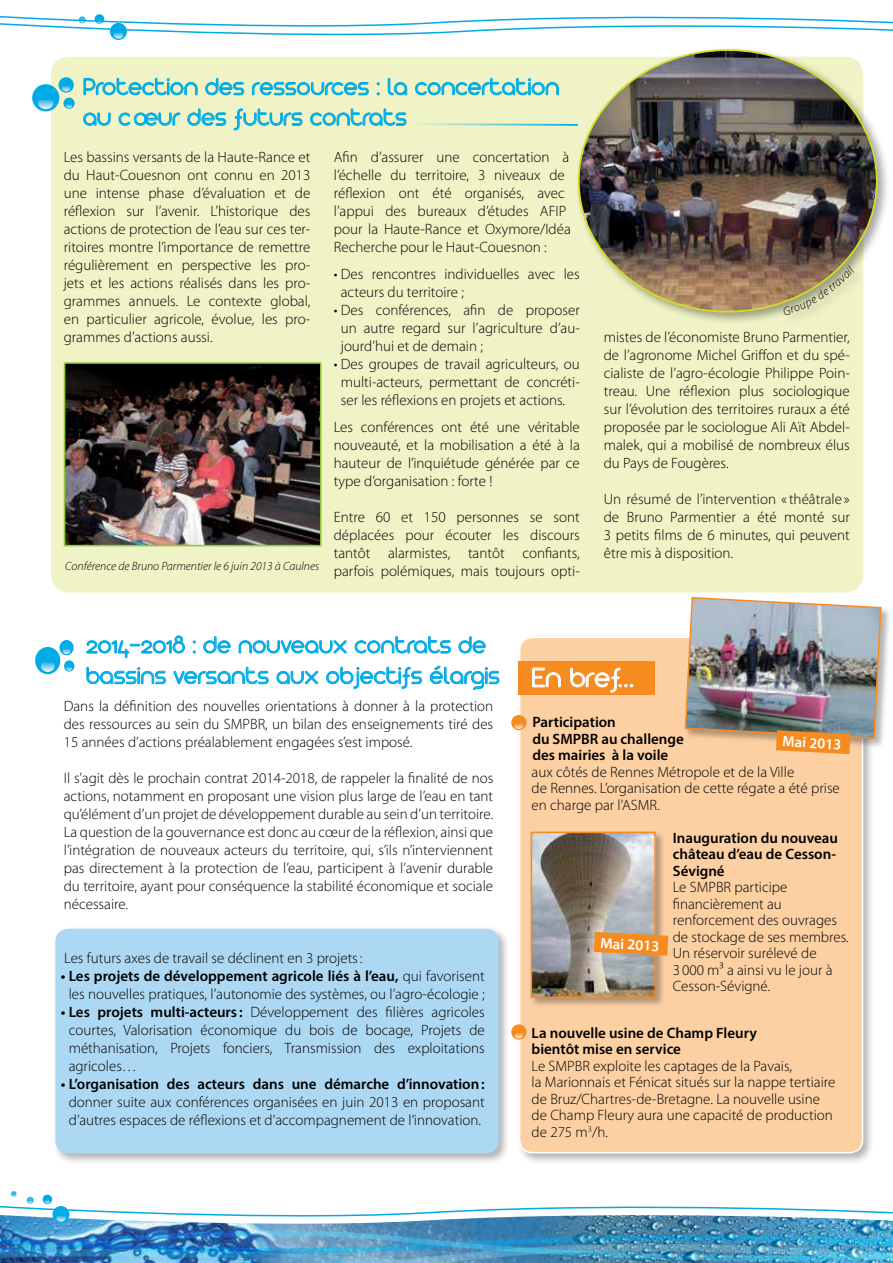
<style>
.page{position:relative;width:893px;height:1263px;background:#fff}
.page>*{position:absolute;margin:0;border:0;box-sizing:border-box;transform-origin:0 0}
.t1{font:300 29.25px "Arista 2.0";letter-spacing:.02em;color:#fff}
.t2{font:300 25.5px/30.6px "Arista 2.0";letter-spacing:.02em;color:#00abe6}
.t3{font:300 15px/18px "Myriad Pro";color:#000;text-align:justify}
.t4{font:600 15px/16.5px "Myriad Pro";color:#000}
.t5{font:600 15px "Myriad Pro";color:#fff}
.t6{font:italic 300 12px "Myriad Pro";color:#000}
.s1{font-weight:600}
</style>
<div class="page">
<div style="left:41px;top:1193px;width:13px;height:13px;border:2px solid #fff;border-radius:50%"></div>
<div style="left:10px;top:1190px;width:7px;height:7px;background:#33bbeb;border-radius:50%"></div>
<div style="left:9px;top:1189px;width:9px;height:9px;border:2px solid #fff;border-radius:50%"></div>
<img style="left:0;top:1194px;width:893px;height:69px">
<svg style="left:0;top:14px;width:893px;height:26px"></svg>
<div style="left:516px;top:634px;width:359px;height:531px;background:#000;opacity:.3"></div>
<div style="left:520px;top:637px;width:342px;height:516px;background:#fdd0a3;border-radius:13px"></div>
<div style="left:519px;top:637px;width:344px;height:516px;border:2px solid #fff;border-radius:13px"></div>
<div style="left:519px;top:662px;width:136px;height:33px;background:#f68b1f"></div>
<svg style="left:532px;top:668px;width:29px;height:19px"></svg>
<svg style="left:570px;top:668px;width:63px;height:24px"></svg>
<div style="left:511px;top:715px;width:15px;height:15px;background:#f68b1f;border-radius:50%"></div>
<svg style="left:515px;top:723px;width:8px;height:6px"></svg>
<svg style="left:511px;top:1024px;width:15px;height:16px"></svg>
<svg style="left:515px;top:1032px;width:8px;height:6px"></svg>
<div style="left:51px;top:57px;width:812px;height:535px;background:#f0f3c5;border-radius:18px"></div>
<svg style="left:83px;top:78px;width:115px;height:18px"></svg>
<svg style="left:205px;top:78px;width:39px;height:17px"></svg>
<svg style="left:252px;top:82px;width:117px;height:14px"></svg>
<svg style="left:376px;top:82px;width:4px;height:13px"></svg>
<svg style="left:388px;top:78px;width:19px;height:18px"></svg>
<svg style="left:415px;top:78px;width:144px;height:18px"></svg>
<svg style="left:83px;top:112px;width:28px;height:14px"></svg>
<svg style="left:118px;top:112px;width:63px;height:14px"></svg>
<svg style="left:187px;top:108px;width:40px;height:18px"></svg>
<svg style="left:233px;top:108px;width:70px;height:23px"></svg>
<svg style="left:310px;top:108px;width:264px;height:18px"></svg>
<div style="left:32px;top:84px;width:27px;height:27px;background:#00abe6;border-radius:50%"></div>
<svg style="left:38px;top:100px;width:15px;height:9px"></svg>
<svg style="left:59px;top:77px;width:15px;height:16px"></svg>
<svg style="left:62px;top:85px;width:8px;height:6px"></svg>
<svg style="left:63px;top:98px;width:12px;height:11px"></svg>
<svg style="left:66px;top:103px;width:6px;height:5px"></svg>
<div style="left:574px;top:46px;width:316px;height:281px;background:#000;opacity:.35"></div>
<img style="left:579px;top:50px;width:298px;height:262px">
<img style="left:67px;top:365px;width:252px;height:178px">
<div style="left:64px;top:362px;width:258px;height:184px;border:2px solid #92c83e"></div>
<svg style="left:86px;top:635px;width:99px;height:23px"></svg>
<svg style="left:193px;top:640px;width:3px;height:14px"></svg>
<svg style="left:203px;top:636px;width:28px;height:18px"></svg>
<svg style="left:238px;top:640px;width:109px;height:14px"></svg>
<svg style="left:355px;top:636px;width:96px;height:18px"></svg>
<svg style="left:458px;top:636px;width:28px;height:18px"></svg>
<svg style="left:86px;top:666px;width:80px;height:18px"></svg>
<svg style="left:173px;top:666px;width:96px;height:19px"></svg>
<svg style="left:276px;top:670px;width:42px;height:14px"></svg>
<svg style="left:326px;top:666px;width:96px;height:23px"></svg>
<svg style="left:430px;top:665px;width:70px;height:25px"></svg>
<div style="left:35px;top:647px;width:25px;height:27px;background:#00abe6;border-radius:50%"></div>
<svg style="left:41px;top:663px;width:14px;height:9px"></svg>
<div style="left:60px;top:640px;width:14px;height:15px;background:#00abe6;border-radius:50%"></div>
<svg style="left:63px;top:649px;width:7px;height:5px"></svg>
<div style="left:64px;top:660px;width:10px;height:12px;background:#00abe6;border-radius:50%"></div>
<svg style="left:66px;top:667px;width:6px;height:4px"></svg>
<div style="left:52px;top:926px;width:458px;height:239px;background:#000;opacity:.3"></div>
<div style="left:55px;top:929px;width:444px;height:224px;background:#add8f4;border-radius:13px"></div>
<div style="left:684px;top:596px;width:207px;height:152px;background:#000;opacity:.3"></div>
<div style="left:529px;top:830px;width:137px;height:178px;background:#000;opacity:.3"></div>
<img style="left:534px;top:835px;width:119px;height:160px">
<div style="left:531px;top:832px;width:125px;height:166px;border:2px solid #f68b1f"></div>
<img style="left:684px;top:596px;width:198px;height:158px">
<svg style="left:594px;top:932px;width:74px;height:24px;background:#eb9237"></svg>
<svg style="left:783px;top:265px;width:72px;height:51px"></svg>
<h2 class="t2" style="left:83px;top:69px;width:477px">Protection des ressources : la concertation au cœur des futurs contrats</h2>
<p class="t3" style="left:64px;top:148px;width:248px">Les bassins versants de la Haute-Rance et du Haut-Couesnon ont connu en 2013 une intense phase d’évaluation et de réflexion sur l’avenir. L’historique des actions de protection de l’eau sur ces ter&shy;ritoires montre l’importance de remettre régulièrement en perspective les pro&shy;jets et les actions réalisés dans les pro&shy;grammes annuels. Le contexte global, en particulier agricole, évolue, les pro&shy;grammes d’actions aussi.</p>
<p class="t3" style="left:334px;top:148px;width:239px;text-align:left">Afin d’assurer une concertation à l’échelle du territoire, 3 niveaux de réflexion ont été organisés, avec l’appui des bureaux d’études AFIP pour la Haute-Rance et Oxymore/Idéa Recherche pour le Haut-Couesnon :</p>
<p class="t3" style="left:341px;top:265px;width:241px;text-indent:-7px">• Des rencontres individuelles avec les acteurs du territoire ;</p>
<p class="t3" style="left:341px;top:301px;width:241px;text-indent:-7px">• Des conférences, afin de proposer un autre regard sur l’agriculture d’au&shy;jourd’hui et de demain ;</p>
<p class="t3" style="left:334px;top:355px;width:248px;text-align:center">• Des groupes de travail agriculteurs, ou multi-acteurs, permettant de concréti&shy;ser les réflexions en projets et actions.</p>
<p class="t3" style="left:334px;top:418px;width:247px">Les conférences ont été une véritable nouveauté, et la mobilisation a été à la hauteur de l’inquiétude générée par ce type d’organisation : forte !</p>
<p class="t3" style="left:334px;top:508px;width:248px">Entre 60 et 150 personnes se sont déplacées pour écouter les discours tantôt alarmistes, tantôt confiants, parfois polémiques, mais toujours opti-</p>
<p class="t6" style="left:65px;top:558px;width:256px">Conférence de Bruno Parmentier le 6 juin 2013 à Caulnes</p>
<p class="t3" style="left:604px;top:328px;width:248px">mistes de l’économiste Bruno Parmentier, de l’agronome Michel Griffon et du spé&shy;cialiste de l’agro-écologie Philippe Poin&shy;treau. Une réflexion plus sociologique sur l’évolution des territoires ruraux a été proposée par le sociologue Ali Aït Abdel&shy;malek, qui a mobilisé de nombreux élus du Pays de Fougères.</p>
<p class="t3" style="left:604px;top:490px;width:248px">Un résumé de l’intervention «théâtrale » de Bruno Parmentier a été monté sur 3 petits films de 6 minutes, qui peuvent être mis à disposition.</p>
<h2 class="t2" style="left:86px;top:628px;width:415px">2014-2018 : de nouveaux contrats de bassins versants aux objectifs élargis</h2>
<p class="t3" style="left:64px;top:697px;width:431px">Dans la définition des nouvelles orientations à donner à la protection des ressources au sein du SMPBR, un bilan des enseignements tiré des 15 années d’actions préalablement engagées s’est imposé.</p>
<p class="t3" style="left:64px;top:769px;width:431px">Il s’agit dès le prochain contrat 2014-2018, de rappeler la finalité de nos actions, notamment en proposant une vision plus large de l’eau en tant qu’élément d’un projet de développement durable au sein d’un territoire.<br>La question de la gouvernance est donc au cœur de la réflexion, ainsi que l’intégration de nouveaux acteurs du territoire, qui, s’ils n’interviennent pas directement à la protection de l’eau, participent à l’avenir durable du territoire, ayant pour conséquence la stabilité économique et sociale nécessaire.</p>
<p class="t3" style="left:64px;top:949px;width:300px">Les futurs axes de travail se déclinent en 3 projets:</p>
<p class="t3" style="left:61px;top:967px;width:425px;text-align:center"><span class="s1">• Les projets de développement agricole liés à l’eau,</span> qui favorisent les nouvelles pratiques, l’autonomie des systèmes, ou l’agro-écologie ;</p>
<p class="t3" style="left:69px;top:1003px;width:417px;text-indent:-8px"><span class="s1">• Les projets multi-acteurs :</span> Développement des filières agricoles courtes, Valorisation économique du bois de bocage, Projets de méthanisation, Projets fonciers, Transmission des exploitations agricoles…</p>
<p class="t4" style="left:61px;top:1075px;width:425px">• L’organisation des acteurs dans une démarche d’innovation:</p>
<p class="t3" style="left:69px;top:1093px;width:417px">donner suite aux conférences organisées en juin 2013 en proposant d’autres espaces de réflexions et d’accompagnement de l’innovation.</p>
<h1 class="t1" style="left:532px;top:657px;width:103px">En bref…</h1>
<p class="t4" style="left:532px;top:714px;width:153px">Participation<br>du SMPBR au challenge des mairies à la voile</p>
<p class="t3" style="left:532px;top:763px;width:310px;line-height:16.5px;text-align:left">aux côtés de Rennes Métropole et de la Ville<br>de Rennes. L’organisation de cette régate a été prise en charge par l’ASMR.</p>
<p class="t4" style="left:673px;top:829px;width:167px">Inauguration du nouveau château d’eau de Cesson-<br>Sévigné</p>
<p class="t3" style="left:673px;top:879px;width:177px;line-height:16.5px;text-align:left">Le SMPBR participe financièrement au renforcement des ouvrages de stockage de ses membres.<br>Un réservoir surélevé de<br>3 000 m³ a ainsi vu le jour à<br>Cesson-Sévigné.</p>
<p class="t4" style="left:532px;top:1024px;width:227px">La nouvelle usine de Champ Fleury bientôt mise en service</p>
<p class="t3" style="left:532px;top:1057px;width:305px;line-height:16.5px;text-align:left">Le SMPBR exploite les captages de la Pavais,<br>la Marionnais et Fénicat situés sur la nappe tertiaire de Bruz/Chartres-de-Bretagne. La nouvelle usine de Champ Fleury aura une capacité de production de 275 m<sup>3</sup>/h.</p>
<p class="t5" style="left:783px;top:732px;width:61px;rotate:3deg">Mai 2013</p>
<p class="t5" style="left:601px;top:933px;width:61px;rotate:3deg">Mai 2013</p>
</div>
